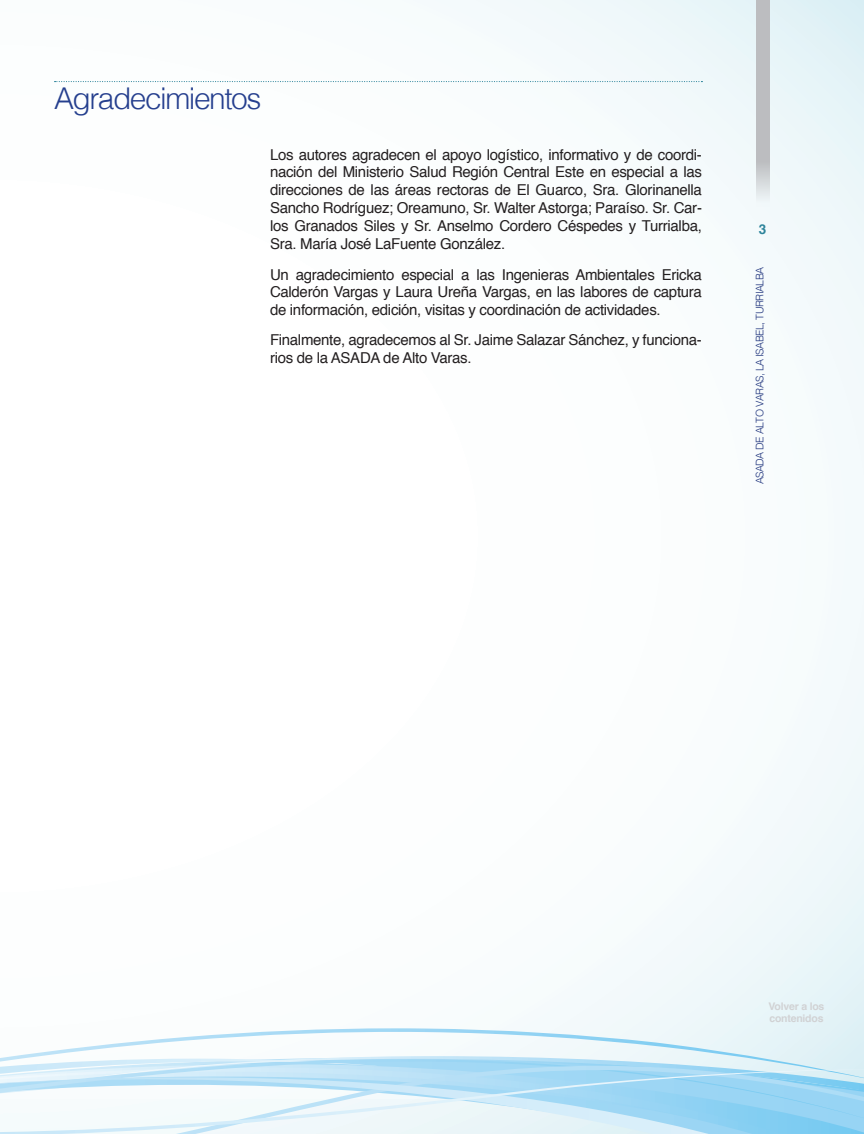
<style>
.page{position:relative;width:864px;height:1134px;background:#fff}
.page>*{position:absolute;margin:0;border:0;box-sizing:border-box;transform-origin:0 0}
.t1{font:300 30px "Helvetica";letter-spacing:-.05em;color:#253f8e}
.t2{font:15px/17.9px "Helvetica";letter-spacing:-.02em;color:#231f20;text-align:justify}
.t3{font:700 13.5px "Helvetica";color:#2d849b}
.t4{font:300 10.5px "Helvetica";letter-spacing:-.05em;color:#253980}
.t5{font:700 10.5px/12.1px "Helvetica";letter-spacing:-.02em;color:#d1d2d4}
</style>
<div class="page">
<div style="left:0;top:0;width:864px;height:1134px;background:linear-gradient(to right,#fff,#f3fafb)"></div>
<svg style="left:1px;top:1028px;width:863px;height:25px"></svg>
<hr style="left:0;top:0;width:1px;height:1134px;background:#fff">
<svg style="left:0;top:1053px;width:864px;height:81px"></svg>
<svg style="left:756px;top:0;width:14px;height:206px;background:#c2c3c6"></svg>
<svg style="left:55px;top:81px;width:647px;height:1px"></svg>
<h1 class="t1" style="left:54px;top:73px;width:209px">Agradecimientos</h1>
<p class="t2" style="left:270px;top:146px;width:433px">Los autores agradecen el apoyo logístico, informativo y de coordi&shy;nación del Ministerio Salud Región Central Este en especial a las direcciones de las áreas rectoras de El Guarco, Sra. Glorinanella Sancho Rodríguez; Oreamuno, Sr. Walter Astorga; Paraíso. Sr. Car&shy;los Granados Siles y Sr. Anselmo Cordero Céspedes y Turrialba, Sra. María José LaFuente González.</p>
<p class="t2" style="left:270px;top:267px;width:433px;line-height:17.2px">Un agradecimiento especial a las Ingenieras Ambientales Ericka Calderón Vargas y Laura Ureña Vargas, en las labores de captura de información, edición, visitas y coordinación de actividades.</p>
<p class="t2" style="left:270px;top:332px;width:433px;line-height:17.2px">Finalmente, agradecemos al Sr. Jaime Salazar Sánchez, y funciona&shy;rios de la ASADA de Alto Varas.</p>
<p class="t3" style="left:759px;top:219px;width:9px">3</p>
<p class="t4" style="left:751px;top:484px;width:219px;rotate:-90deg">ASADA DE ALTO VARAS, LA ISABEL, TURRIALBA</p>
<p class="t5" style="left:769px;top:1000px;width:57px">Volver a los contenidos</p>
</div>
